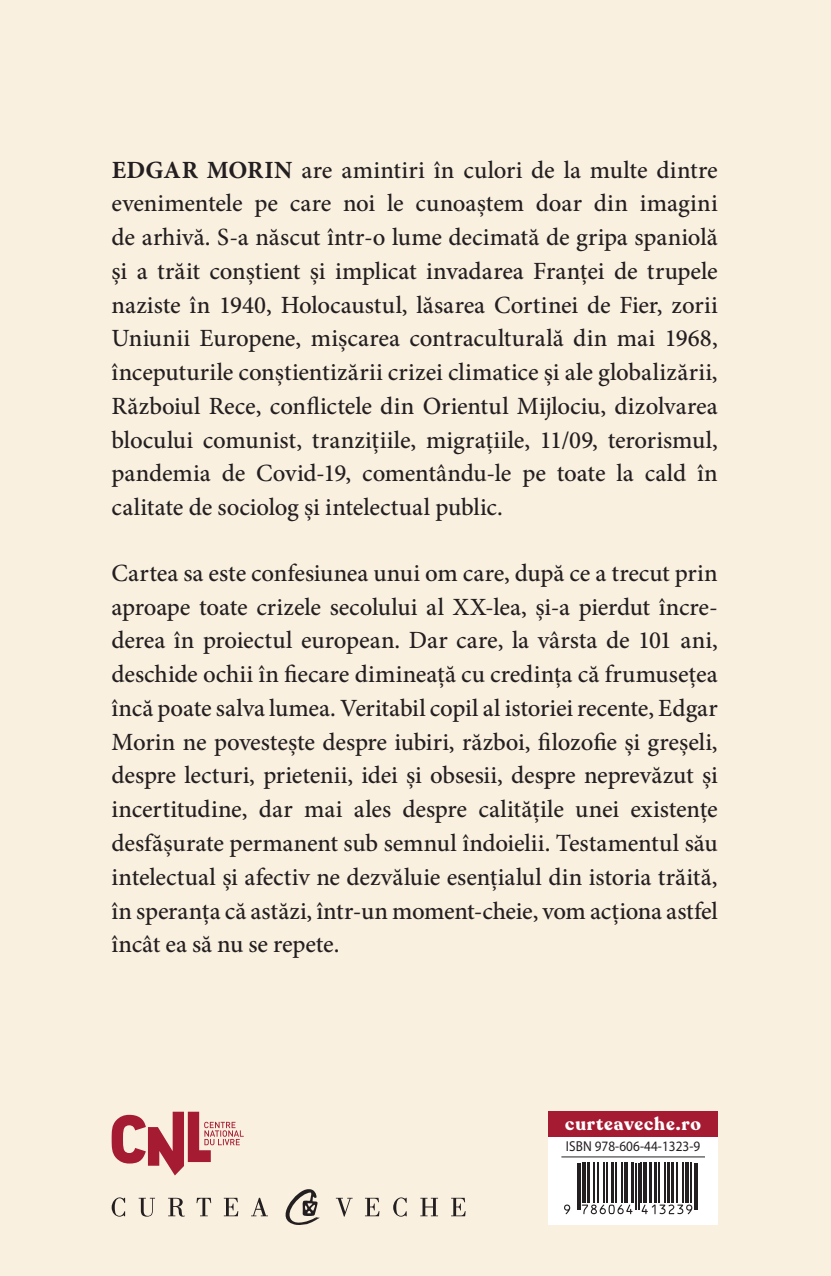
<style>
.page{position:relative;width:831px;height:1276px;background:#faf0e0}
.page>*{position:absolute;margin:0;border:0;box-sizing:border-box;transform-origin:0 0}
.t1{font:500 24.75px/33.8px "Minion Pro";letter-spacing:-.005em;color:#231f20;text-align:justify}
.t2{font:700 18px "Recoleta";letter-spacing:.05em;color:#fff}
.t3{font:14.4px "Myriad Pro";letter-spacing:.005em;color:#231f20;scale:.92 1}
.s1{font-weight:700}
</style>
<div class="page">
<div style="left:549px;top:1149px;width:169px;height:16px;background:#fff"></div>
<div style="left:549px;top:1133px;width:169px;height:20px;background:#fff"></div>
<hr style="left:561px;top:1156px;width:144px;height:1px;background:#231f20">
<div style="left:549px;top:1162px;width:169px;height:63px;background:#fff"></div>
<hr style="left:577px;top:1162px;width:1px;height:47px;background:#231f20">
<hr style="left:579px;top:1162px;width:2px;height:47px;background:#231f20">
<hr style="left:582px;top:1162px;width:4px;height:41px;background:#231f20">
<hr style="left:587px;top:1162px;width:2px;height:41px;background:#231f20">
<hr style="left:593px;top:1162px;width:2px;height:41px;background:#231f20">
<hr style="left:597px;top:1162px;width:1px;height:41px;background:#231f20">
<hr style="left:603px;top:1162px;width:2px;height:41px;background:#231f20">
<hr style="left:606px;top:1162px;width:1px;height:41px;background:#231f20">
<hr style="left:611px;top:1162px;width:3px;height:41px;background:#231f20">
<hr style="left:615px;top:1162px;width:1px;height:41px;background:#231f20">
<hr style="left:621px;top:1162px;width:2px;height:41px;background:#231f20">
<hr style="left:624px;top:1162px;width:1px;height:41px;background:#231f20">
<hr style="left:626px;top:1162px;width:2px;height:41px;background:#231f20">
<hr style="left:631px;top:1162px;width:3px;height:41px;background:#231f20">
<hr style="left:635px;top:1162px;width:2px;height:47px;background:#231f20">
<hr style="left:638px;top:1162px;width:1px;height:47px;background:#231f20">
<hr style="left:640px;top:1162px;width:2px;height:41px;background:#231f20">
<hr style="left:643px;top:1162px;width:4px;height:41px;background:#231f20">
<hr style="left:649px;top:1162px;width:3px;height:41px;background:#231f20">
<hr style="left:654px;top:1162px;width:3px;height:41px;background:#231f20">
<hr style="left:658px;top:1162px;width:1px;height:41px;background:#231f20">
<hr style="left:664px;top:1162px;width:2px;height:41px;background:#231f20">
<hr style="left:667px;top:1162px;width:3px;height:41px;background:#231f20">
<hr style="left:671px;top:1162px;width:2px;height:41px;background:#231f20">
<hr style="left:676px;top:1162px;width:1px;height:41px;background:#231f20">
<hr style="left:682px;top:1162px;width:2px;height:41px;background:#231f20">
<hr style="left:685px;top:1162px;width:4px;height:41px;background:#231f20">
<hr style="left:690px;top:1162px;width:1px;height:41px;background:#231f20">
<hr style="left:694px;top:1162px;width:1px;height:47px;background:#231f20">
<hr style="left:696px;top:1162px;width:2px;height:47px;background:#231f20">
<svg style="left:564px;top:1204px;width:128px;height:10px"></svg>
<div style="left:549px;top:1111px;width:169px;height:25px;background:#a51b31"></div>
<svg style="left:112px;top:1189px;width:353px;height:36px"></svg>
<svg style="left:111px;top:1111px;width:133px;height:64px"></svg>
<p class="t1" style="left:112px;top:153px;width:607px"><span class="s1">EDGAR MORIN</span> are amintiri în culori de la multe dintre evenimentele pe care noi le cunoaștem doar din imagini de arhivă. S-a născut într-o lume decimată de gripa spaniolă și a trăit conștient și implicat invadarea Franței de trupele naziste în 1940, Holocaustul, lăsarea Cortinei de Fier, zorii Uniunii Europene, mișcarea contraculturală din mai 1968, începuturile conștientizării crizei climatice și ale globalizării, Războiul Rece, conflictele din Orientul Mijlociu, dizolvarea blocului comunist, tranzițiile, migrațiile, 11/09, terorismul, pandemia de Covid-19, comentându-le pe toate la cald în calitate de sociolog și intelectual public.</p>
<p class="t1" style="left:112px;top:556px;width:607px">Cartea sa este confesiunea unui om care, după ce a trecut prin aproape toate crizele secolului al XX-lea, și-a pierdut încre&shy;derea în proiectul european. Dar care, la vârsta de 101 ani, deschide ochii în fiecare dimineață cu credința că frumusețea încă poate salva lumea. Veritabil copil al istoriei recente, Edgar Morin ne povestește despre iubiri, război, filozofie și greșeli, despre lecturi, prietenii, idei și obsesii, despre neprevăzut și incertitudine, dar mai ales despre calitățile unei existențe desfășurate permanent sub semnul îndoielii. Testamentul său intelectual și afectiv ne dezvăluie esențialul din istoria trăită, în speranța că astăzi, într-un moment-cheie, vom acționa astfel încât ea să nu se repete.</p>
<p class="t2" style="left:565px;top:1112px;width:137px">curteaveche.ro</p>
<p class="t3" style="left:566px;top:1137px;width:148px">ISBN 978-606-44-1323-9</p>
</div>
